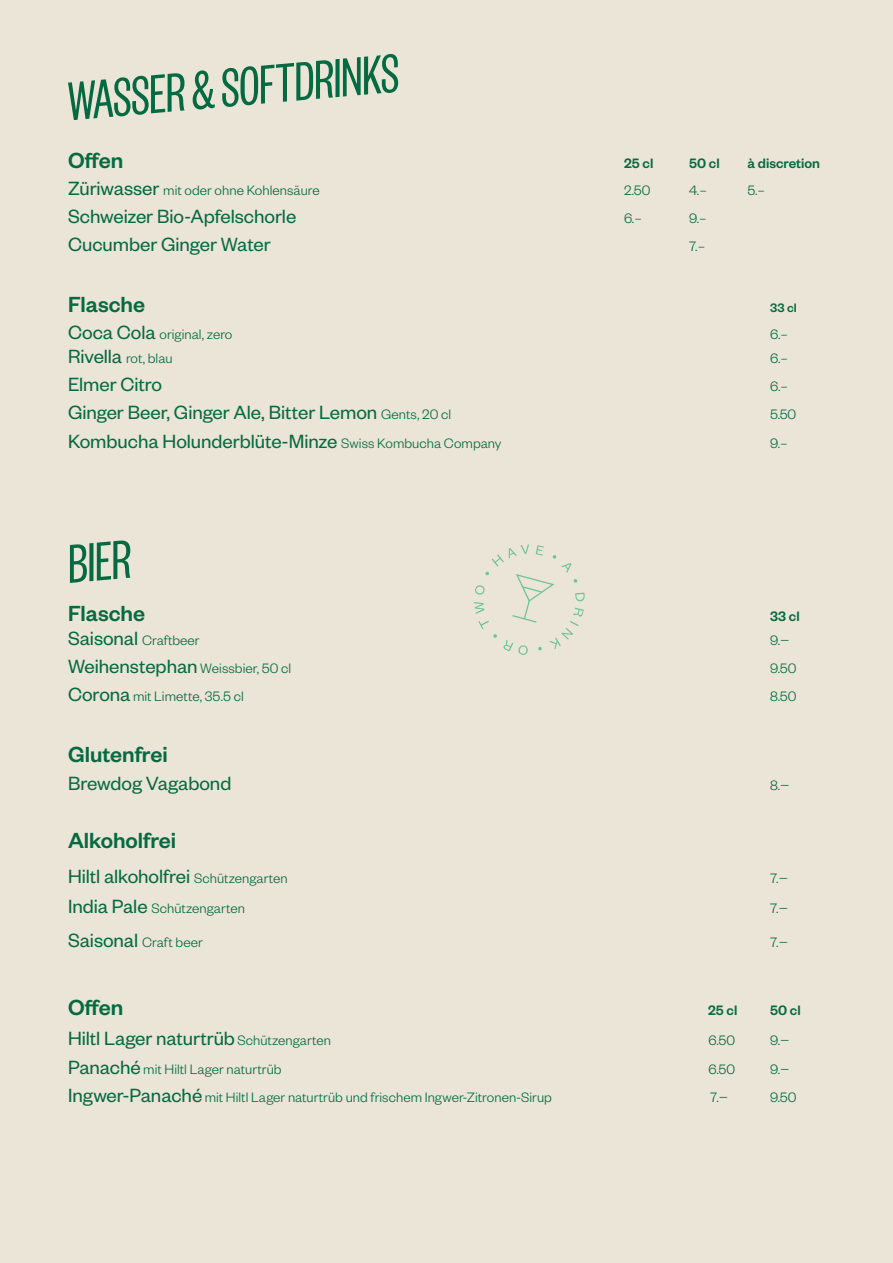
<style>
.page{position:relative;width:893px;height:1263px;background:#eae5d7}
.page>*{position:absolute;margin:0;border:0;box-sizing:border-box;transform-origin:0 0}
.t1{font:60px "Founders Grotesk X Cond";color:#056a42}
.t2{font:500 24px "Founders Grotesk";color:#056a42}
.t3{font:21px "Founders Grotesk";color:#056a42}
.t4{font:300 15px "Founders Grotesk";letter-spacing:.005em;color:#056a42}
.t5{font:500 15px "Founders Grotesk";letter-spacing:.005em;color:#056a42}
.t6{font:500 13.5px "Founders Grotesk";color:#056a42}
.s1{font-weight:400;font-size:21px}
.s2{font-weight:300;font-size:15px}
</style>
<div class="page">
<svg style="left:474px;top:544px;width:111px;height:111px"></svg>
<h1 class="t1" style="left:63px;top:68px;width:334px;rotate:-5deg">WASSER &amp; SOFTDRINKS</h1>
<h2 class="t2" style="left:68px;top:145px;width:57px">Offen</h2>
<p class="t5" style="left:624px;top:153px;width:31px">25 cl</p>
<p class="t5" style="left:689px;top:153px;width:32px">50 cl</p>
<p class="t5" style="left:748px;top:153px;width:74px">à discretion</p>
<p class="t4" style="left:68px;top:181px;width:253px"><span class="s1">Züriwasser</span> mit oder ohne Kohlensäure</p>
<p class="t4" style="left:624px;top:181px;width:28px">2.50</p>
<p class="t4" style="left:689px;top:181px;width:19px">4.–</p>
<p class="t4" style="left:748px;top:181px;width:19px">5.–</p>
<h3 class="t3" style="left:68px;top:203px;width:230px">Schweizer Bio-Apfelschorle</h3>
<p class="t4" style="left:624px;top:209px;width:19px">6.–</p>
<p class="t4" style="left:689px;top:209px;width:19px">9.–</p>
<h3 class="t3" style="left:68px;top:232px;width:204px">Cucumber Ginger Water</h3>
<p class="t4" style="left:689px;top:237px;width:18px">7.–</p>
<h2 class="t2" style="left:68px;top:289px;width:78px">Flasche</h2>
<p class="t6" style="left:770px;top:299px;width:28px">33 cl</p>
<p class="t4" style="left:68px;top:325px;width:166px"><span class="s1">Coca Cola</span> original, zero</p>
<p class="t4" style="left:770px;top:325px;width:19px">6.–</p>
<p class="t4" style="left:68px;top:349px;width:106px"><span class="s1">Rivella</span> rot, blau</p>
<p class="t4" style="left:770px;top:349px;width:19px">6.–</p>
<h3 class="t3" style="left:68px;top:372px;width:96px">Elmer Citro</h3>
<p class="t4" style="left:770px;top:377px;width:19px">6.–</p>
<h3 class="t3" style="left:68px;top:400px;width:385px">Ginger Beer, Ginger Ale, Bitter Lemon <span class="s2">Gents, 20 cl</span></h3>
<p class="t4" style="left:770px;top:406px;width:28px">5.50</p>
<h3 class="t3" style="left:68px;top:428px;width:435px">Kombucha Holunderblüte-Minze <span class="s2">Swiss Kombucha Company</span></h3>
<p class="t4" style="left:770px;top:434px;width:19px">9.–</p>
<h1 class="t1" style="left:63px;top:531px;width:65px;rotate:-5deg">BIER</h1>
<h2 class="t2" style="left:68px;top:598px;width:78px">Flasche</h2>
<p class="t5" style="left:770px;top:606px;width:31px">33 cl</p>
<p class="t4" style="left:68px;top:631px;width:133px"><span class="s1">Saisonal</span> Craftbeer</p>
<p class="t4" style="left:770px;top:631px;width:21px">9.−</p>
<p class="t4" style="left:68px;top:659px;width:225px"><span class="s1">Weihenstephan</span> Weissbier, 50 cl</p>
<p class="t4" style="left:770px;top:659px;width:28px">9.50</p>
<p class="t4" style="left:68px;top:687px;width:177px"><span class="s1">Corona</span> mit Limette, 35.5 cl</p>
<p class="t4" style="left:770px;top:687px;width:28px">8.50</p>
<h2 class="t2" style="left:68px;top:739px;width:101px">Glutenfrei</h2>
<h3 class="t3" style="left:68px;top:770px;width:165px">Brewdog Vagabond</h3>
<p class="t4" style="left:770px;top:776px;width:21px">8.−</p>
<h2 class="t2" style="left:68px;top:826px;width:110px">Alkoholfrei</h2>
<h3 class="t3" style="left:68px;top:863px;width:221px">Hiltl alkoholfrei <span class="s2">Schützengarten</span></h3>
<p class="t4" style="left:770px;top:869px;width:19px">7.−</p>
<p class="t4" style="left:68px;top:899px;width:179px"><span class="s1">India Pale</span> Schützengarten</p>
<p class="t4" style="left:770px;top:899px;width:19px">7.−</p>
<p class="t4" style="left:68px;top:933px;width:136px"><span class="s1">Saisonal</span> Craft beer</p>
<p class="t4" style="left:770px;top:933px;width:19px">7.−</p>
<h2 class="t2" style="left:68px;top:993px;width:57px">Offen</h2>
<p class="t5" style="left:708px;top:1001px;width:31px">25 cl</p>
<p class="t5" style="left:770px;top:1001px;width:32px">50 cl</p>
<h3 class="t3" style="left:68px;top:1026px;width:264px">Hiltl Lager naturtrüb <span class="s2">Schützengarten</span></h3>
<p class="t4" style="left:709px;top:1031px;width:28px">6.50</p>
<p class="t4" style="left:770px;top:1031px;width:21px">9.−</p>
<p class="t4" style="left:68px;top:1060px;width:215px"><span class="s1">Panaché</span> mit Hiltl Lager naturtrüb</p>
<p class="t4" style="left:709px;top:1060px;width:28px">6.50</p>
<p class="t4" style="left:770px;top:1060px;width:21px">9.−</p>
<p class="t4" style="left:68px;top:1088px;width:485px"><span class="s1">Ingwer-Panaché</span> mit Hiltl Lager naturtrüb und frischem Ingwer-Zitronen-Sirup</p>
<p class="t4" style="left:710px;top:1088px;width:19px">7.−</p>
<p class="t4" style="left:770px;top:1088px;width:28px">9.50</p>
</div>
